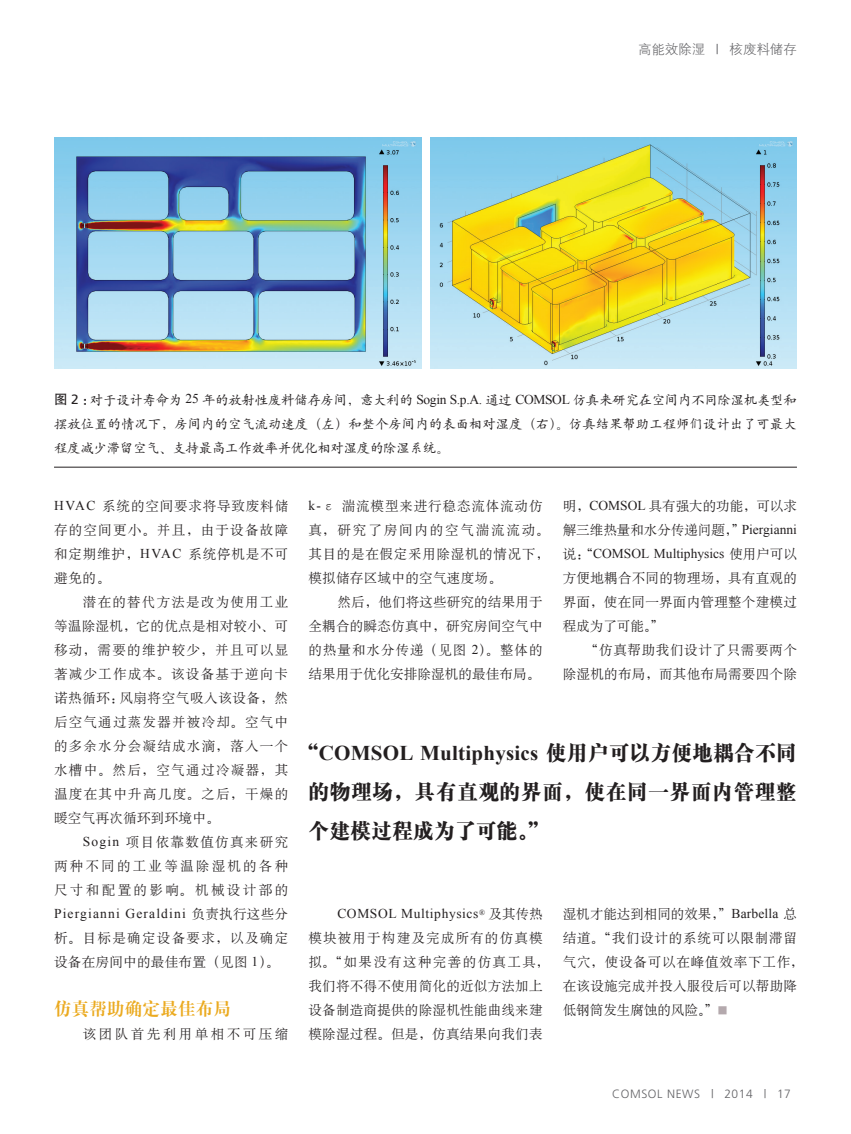
<style>
.page{position:relative;width:851px;height:1134px;background:#fff}
.page>*{position:absolute;margin:0;border:0;box-sizing:border-box;transform-origin:0 0}
.t1{font:21px/39px "H Ya 9 gj";letter-spacing:.015em;color:#231f20}
.t2{font:700 21px "Times New Roman";letter-spacing:.01em;color:#231f20}
.t3{font:18px "H Ya 4 gj";letter-spacing:.025em;color:#ebaa20;scale:.96 1}
.t4{font:13.5px/24px "H Ya 6 gj";letter-spacing:.055em;color:#231f20;text-align:justify}
.t5{font:13.5px/24px "H Yc 1 gj";letter-spacing:-.025em;color:#231f20;text-align:justify}
.t6{font:13.5px/24px "H Ya 6 gj";letter-spacing:.02em;color:#231f20;text-align:right}
.t7{font:13.5px/24px "H Ya 6 gj";letter-spacing:.025em;color:#231f20}
.t8{font:13.5px/24px "H Ya 6 gj";color:#231f20}
.t9{font:13.5px "Times New Roman";letter-spacing:.085em;color:#231f20}
.t10{font:13.5px "Times New Roman";color:#231f20}
.t11{font:13.5px "Times New Roman";letter-spacing:.045em;color:#231f20}
.t12{font:13.5px "H Ya 6 gj";letter-spacing:.185em;color:#231f20}
.t13{font:13.5px "FZXH1 JW GB1 0";letter-spacing:-.01em;color:#636366}
.t14{font:300 12px "Frutiger";letter-spacing:.05em;color:#636366}
.s1{font-family:"Frutiger";font-weight:300}
.s2{font-family:"FZHTJW GB1 0"}
.s3{font-family:"Frutiger"}
.s4{font-family:"Times New Roman"}
.s5{font-family:"H Ya 6 gj"}
.s6{font-family:"H Ya 9 gj";font-weight:400}
.s7{font-size:9px;color:#b4a9ad}
</style>
<div class="page">
<img style="left:430px;top:137px;width:366px;height:232px">
<img style="left:54px;top:137px;width:368px;height:232px">
<hr style="left:54px;top:467px;width:742px;height:1px;background:#231f20">
<p class="t13" style="left:638px;top:42px;width:160px">高能效除湿 <span class="s1">|</span> 核废料储存</p>
<p class="t5" style="left:54px;top:388px;width:744px"><span class="s2">图</span> <span class="s3">2</span> <span class="s2">：</span>对于设计寿命为 <span class="s4">25</span> 年的放射性废料储存房间，意大利的 <span class="s4">Sogin S.p.A.</span> 通过 <span class="s4">COMSOL</span> 仿真来研究在空间内不同除湿机类型和摆放位置的情况下，房间内的空气流动速度（左）和整个房间内的表面相对湿度（右）。仿真结果帮助工程师们设计出了可最大程度减少滞留空气、支持最高工作效率并优化相对湿度的除湿系统。</p>
<p class="t4" style="left:54px;top:494px;width:236px"><span class="s4">HVAC</span> 系统的空间要求将导致废料储存的空间更小。并且，由于设备故障和定期维护，<span class="s4">HVAC</span> 系统停机是不可避免的。</p>
<p class="t4" style="left:54px;top:590px;width:236px;text-indent:29px">潜在的替代方法是改为使用工业等温除湿机，它的优点是相对较小、可移动，需要的维护较少，并且可以显著减少工作成本。该设备基于逆向卡诺热循环：风扇将空气吸入该设备，然后空气通过蒸发器并被冷却。空气中的多余水分会凝结成水滴，落入一个水槽中。然后，空气通过冷凝器，其温度在其中升高几度。之后，干燥的暖空气再次循环到环境中。</p>
<p class="t4" style="left:54px;top:830px;width:236px;text-indent:29px"><span class="s4">Sogin</span> 项目依靠数值仿真来研究两种不同的工业等温除湿机的各种尺寸和配置的影响。机械设计部的</p>
<p class="t9" style="left:54px;top:905px;width:235px">Piergianni Geraldini <span class="s5">负责执行这些分</span></p>
<p class="t4" style="left:54px;top:926px;width:236px">析。目标是确定设备要求，以及确定设备在房间中的最佳布置（见图 <span class="s4">1</span>）。</p>
<h2 class="t3" style="left:54px;top:1000px;width:186px">仿真帮助确定最佳布局</h2>
<p class="t12" style="left:83px;top:1027px;width:207px">该团队首先利用单相不可压缩</p>
<p class="t4" style="left:308px;top:494px;width:242px;text-align:left"><span class="s4">k-</span>ε 湍流模型来进行稳态流体流动仿真，研究了房间内的空气湍流流动。其目的是在假定采用除湿机的情况下，模拟储存区域中的空气速度场。</p>
<p class="t4" style="left:308px;top:590px;width:236px;text-indent:29px">然后，他们将这些研究的结果用于全耦合的瞬态仿真中，研究房间空气中的热量和水分传递（见图 <span class="s4">2</span>）。整体的结果用于优化安排除湿机的最佳布局。</p>
<p class="t8" style="left:562px;top:494px;width:236px">明，<span class="s4">COMSOL</span> 具有强大的功能，可以求解三维热量和水分传递问题，”<span class="s4">Piergianni</span></p>
<p class="t10" style="left:562px;top:545px;width:235px"><span class="s5">说：“</span>COMSOL Multiphysics <span class="s5">使用户可以</span></p>
<p class="t4" style="left:562px;top:566px;width:235px">方便地耦合不同的物理场，具有直观的界面，使在同一界面内管理整个建模过程成为了可能。”</p>
<p class="t6" style="left:562px;top:638px;width:235px">“仿真帮助我们设计了只需要两个<br>除湿机的布局，而其他布局需要四个除</p>
<h1 class="t2" style="left:298px;top:738px;width:500px"><span class="s6">“</span>COMSOL Multiphysics <span class="s6">使用户可以方便地耦合不同</span></h1>
<h1 class="t1" style="left:308px;top:772px;width:490px">的物理场，具有直观的界面，使在同一界面内管理整个建模过程成为了可能。”</h1>
<p class="t11" style="left:337px;top:905px;width:207px">COMSOL Multiphysics<sup>®</sup> <span class="s5">及其传热</span></p>
<p class="t7" style="left:308px;top:926px;width:242px">模块被用于构建及完成所有的仿真模拟。“如果没有这种完善的仿真工具，我们将不得不使用简化的近似方法加上设备制造商提供的除湿机性能曲线来建模除湿过程。但是，仿真结果向我们表</p>
<p class="t6" style="left:562px;top:902px;width:242px;text-align:left">湿机才能达到相同的效果，”<span class="s4">Barbella</span> 总结道。“我们设计的系统可以限制滞留气穴，使设备可以在峰值效率下工作，在该设施完成并投入服役后可以帮助降低钢筒发生腐蚀的风险。”<span class="s7">■</span></p>
<p class="t14" style="left:612px;top:1087px;width:180px">COMSOL NEWS | 2014 | 17</p>
</div>
